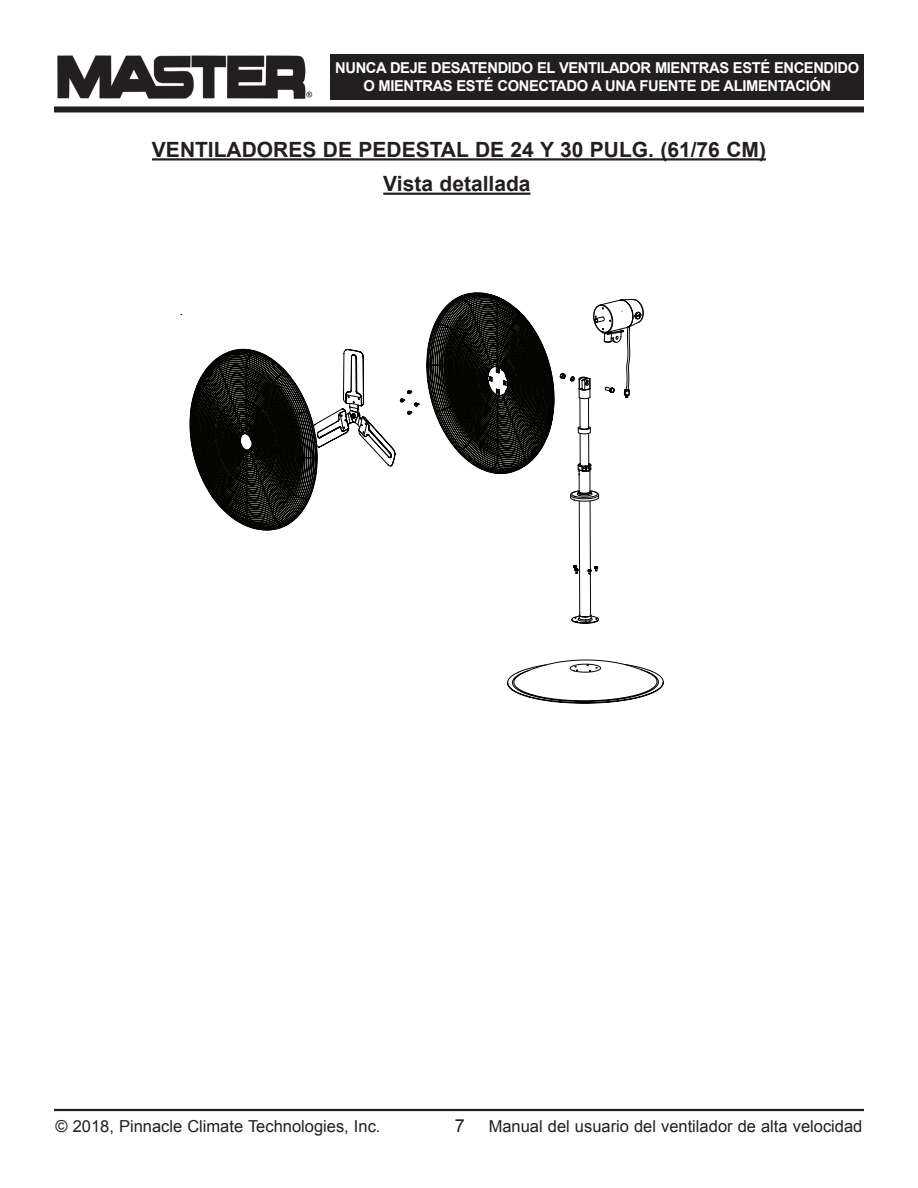
<style>
.page{position:relative;width:918px;height:1188px;background:#fff}
.page>*{position:absolute;margin:0;border:0;box-sizing:border-box;transform-origin:0 0}
.t1{font:700 21px "Arial";color:#231f20}
.t2{font:18px "Arial";color:#231f20}
.t3{font:16.5px "Arial";color:#231f20}
.t4{font:700 15px/18px "Arial";letter-spacing:-.025em;color:#fff;text-align:center}
</style>
<div class="page">
<div style="left:330px;top:54px;width:534px;height:45px;background:#231f20"></div>
<hr style="left:54px;top:1108px;width:810px;height:4px;background:#e3e2e2">
<hr style="left:54px;top:1109px;width:810px;height:2px;background:#231f20">
<div style="left:54px;top:106px;width:810px;height:6px;background:#231f20"></div>
<img style="left:58px;top:55px;width:254px;height:43px">
<hr style="left:152px;top:158px;width:614px;height:3px;background:#231f20">
<hr style="left:169px;top:847px;width:580px;height:1px;background:#c0bfbf">
<hr style="left:169px;top:220px;width:1px;height:591px;background:#c0bfbf">
<hr style="left:169px;top:220px;width:580px;height:1px;background:#c0bfbf">
<hr style="left:917px;top:220px;width:1px;height:591px;background:#c0bfbf">
<hr style="left:169px;top:839px;width:580px;height:1px;background:#c0bfbf">
<svg style="left:507px;top:304px;width:156px;height:379px"></svg>
<svg style="left:230px;top:293px;width:411px;height:281px"></svg>
<svg style="left:190px;top:351px;width:211px;height:223px"></svg>
<svg style="left:401px;top:324px;width:229px;height:250px"></svg>
<hr style="left:383px;top:193px;width:148px;height:2px;background:#231f20">
<p class="t4" style="left:335px;top:59px;width:526px">NUNCA DEJE DESATENDIDO EL VENTILADOR MIENTRAS ESTÉ ENCENDIDO<br>O MIENTRAS ESTÉ CONECTADO A UNA FUENTE DE ALIMENTACIÓN</p>
<p class="t1" style="left:152px;top:136px;width:616px">VENTILADORES DE PEDESTAL DE 24 Y 30 PULG. (61/76 CM)</p>
<p class="t1" style="left:383px;top:170px;width:149px">Vista detallada</p>
<p class="t2" style="left:455px;top:1114px;width:12px">7</p>
<p class="t3" style="left:55px;top:1116px;width:327px">© 2018, Pinnacle Climate Technologies, Inc.</p>
<p class="t3" style="left:489px;top:1116px;width:375px">Manual del usuario del ventilador de alta velocidad</p>
</div>
